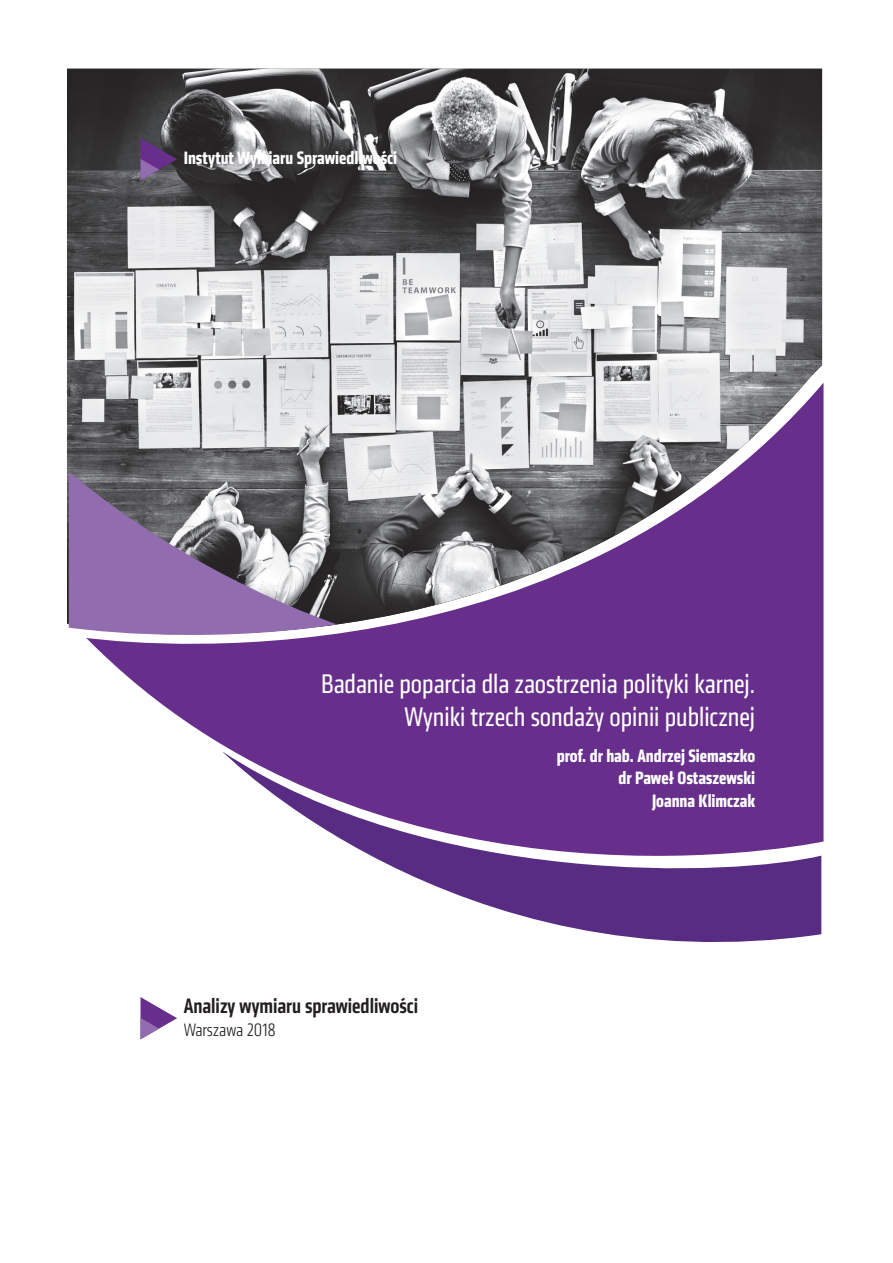
<style>
.page{position:relative;width:893px;height:1263px;background:#fff}
.page>*{position:absolute;margin:0;border:0;box-sizing:border-box;transform-origin:0 0}
.t1{font:27.9px/33.6px "Klavika Condensed";color:#fff;text-align:right}
.t2{font:500 21.75px "Klavika Condensed";color:#231f20}
.t3{font:700 18.6px/22.4px "Klavika Condensed";color:#fff;text-align:right}
.t4{font:300 18.6px "Klavika Condensed";color:#231f20}
</style>
<div class="page">
<img style="left:67px;top:69px;width:755px;height:559px">
<svg style="left:86px;top:383px;width:737px;height:540px;fill:#67338b"></svg>
<svg style="left:222px;top:751px;width:599px;height:192px"></svg>
<svg style="left:69px;top:472px;width:268px;height:174px;background:#8e7d9d"></svg>
<svg style="left:141px;top:138px;width:36px;height:42px;background:#5f4671"></svg>
<svg style="left:141px;top:997px;width:36px;height:42px"></svg>
<p class="t3" style="left:184px;top:147px;width:215px">Instytut Wymiaru Sprawiedliwości</p>
<p class="t1" style="left:321px;top:667px;width:436px">Badanie poparcia dla zaostrzenia polityki karnej.<br>Wyniki trzech sondaży opinii publicznej</p>
<p class="t3" style="left:557px;top:745px;width:200px">prof. dr hab. Andrzej Siemaszko dr Paweł Ostaszewski<br>Joanna Klimczak</p>
<p class="t2" style="left:184px;top:992px;width:236px">Analizy wymiaru sprawiedliwości</p>
<p class="t4" style="left:184px;top:1019px;width:94px">Warszawa 2018</p>
</div>
